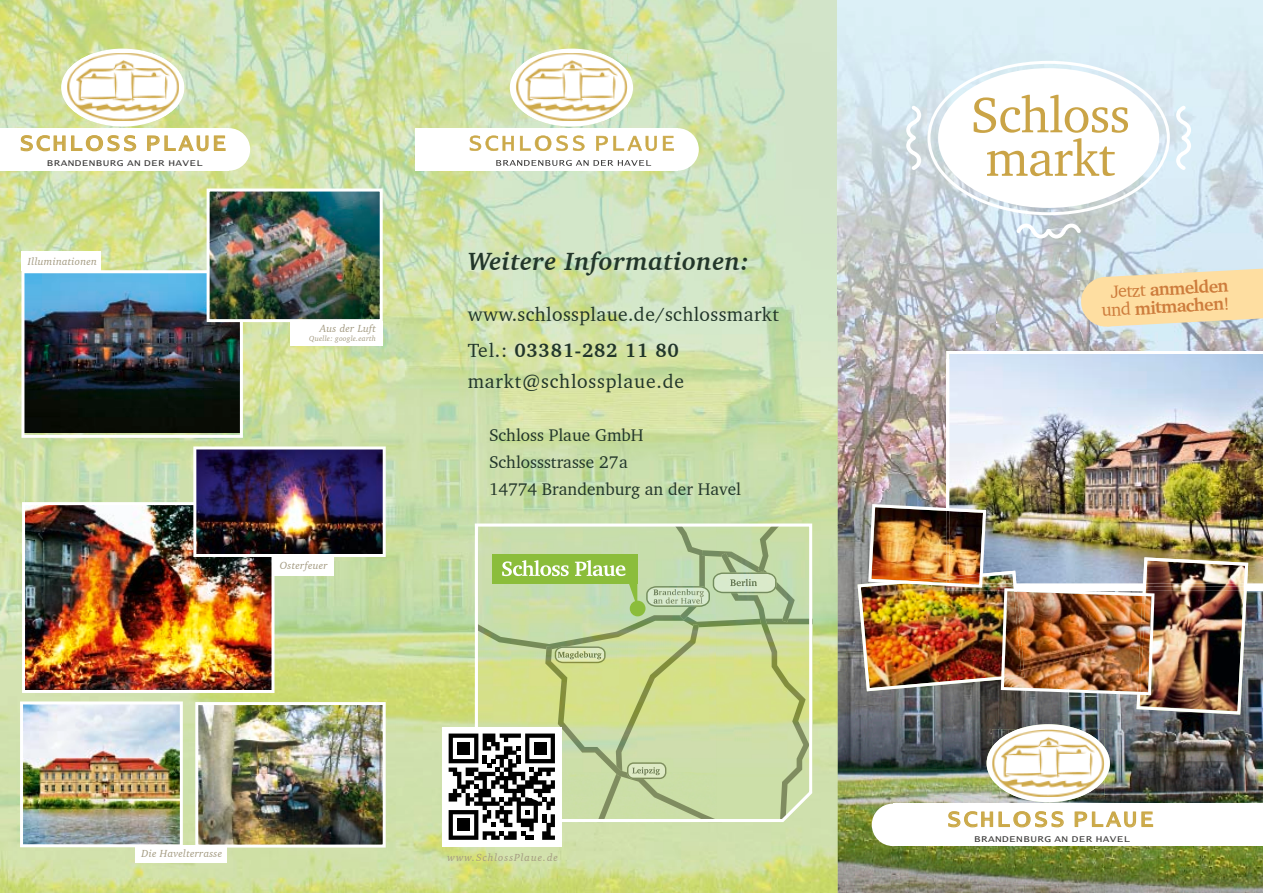
<style>
.page{position:relative;width:1263px;height:893px;background:#fff}
.page>*{position:absolute;margin:0;border:0;box-sizing:border-box;transform-origin:0 0}
.t1{font:51px/43.5px "Charter BT";letter-spacing:-.01em;color:#caa447}
.t2{font:italic 700 25.5px "Charter BT";letter-spacing:.02em;color:#22362a}
.t3{font:22.8px "Lucida Console";letter-spacing:.095em;color:#cba949;scale:1.04 1}
.t4{font:19.5px/35.5px "Charter BT";letter-spacing:.02em;color:#22362a}
.t5{font:19.5px "Charter BT";letter-spacing:.04em;color:#22362a}
.t6{font:700 18px/18px "Charter BT";color:#cd7c3c;text-align:center}
.t7{font:17.25px/26.7px "Charter BT";color:#22362a}
.t8{font:italic 10.5px "Charter BT";letter-spacing:.025em;color:#a39a81}
.t9{font:italic 10.5px "Charter BT";letter-spacing:.09em;color:#a39a81}
.t10{font:9.15px "Lucida Console";letter-spacing:.03em;color:#3c3b3a;scale:1.21 1}
.t11{font:italic 7.5px "Charter BT";letter-spacing:.025em;color:#a39a81}
.s1{font-weight:700}
.s2{font-weight:400}
</style>
<div class="page">
<img style="left:0;top:0;width:785px;height:525px">
<img style="left:785px;top:0;width:478px;height:893px">
<img style="left:0;top:525px;width:475px;height:263px">
<img style="left:0;top:788px;width:628px;height:105px">
<img style="left:628px;top:822px;width:157px;height:71px">
<img style="left:838px;top:0;width:318px;height:315px">
<img style="left:1156px;top:0;width:107px;height:351px">
<img style="left:838px;top:315px;width:159px;height:210px">
<img style="left:997px;top:315px;width:160px;height:36px">
<img style="left:838px;top:525px;width:19px;height:105px">
<img style="left:1248px;top:591px;width:15px;height:39px">
<img style="left:946px;top:351px;width:317px;height:236px">
<img style="left:20px;top:701px;width:163px;height:146px">
<img style="left:22px;top:502px;width:252px;height:191px">
<img style="left:193px;top:446px;width:193px;height:111px">
<img style="left:21px;top:189px;width:362px;height:249px">
<img style="left:195px;top:702px;width:191px;height:146px">
<img style="left:857px;top:504px;width:391px;height:211px">
<svg style="left:927px;top:61px;width:243px;height:154px"></svg>
<svg style="left:1016px;top:224px;width:65px;height:15px"></svg>
<svg style="left:1176px;top:105px;width:15px;height:65px"></svg>
<svg style="left:906px;top:105px;width:15px;height:65px"></svg>
<div style="left:986px;top:724px;width:124px;height:78px;background:#fff;border-radius:50%"></div>
<div style="left:510px;top:49px;width:123px;height:78px;background:#fff;border-radius:50%"></div>
<div style="left:415px;top:128px;width:262px;height:43px;background:#fff"></div>
<div style="left:656px;top:128px;width:43px;height:43px;background:#fff;border-radius:50%"></div>
<div style="left:893px;top:803px;width:370px;height:43px;background:#fff"></div>
<div style="left:872px;top:803px;width:42px;height:43px;background:#fff;border-radius:50%"></div>
<svg style="left:1080px;top:261px;width:183px;height:66px;background:#f0ddb3"></svg>
<div style="left:61px;top:49px;width:123px;height:78px;background:#fff;border-radius:50%"></div>
<div style="left:0;top:128px;width:229px;height:43px;background:#fff"></div>
<div style="left:208px;top:128px;width:42px;height:43px;background:#fff;border-radius:50%"></div>
<div style="left:273px;top:556px;width:60px;height:20px;background:#fff"></div>
<div style="left:290px;top:321px;width:93px;height:25px;background:#fff"></div>
<div style="left:21px;top:251px;width:79px;height:20px;background:#fff"></div>
<img style="left:992px;top:729px;width:112px;height:68px">
<svg style="left:948px;top:811px;width:116px;height:17px"></svg>
<svg style="left:1074px;top:811px;width:80px;height:17px"></svg>
<img style="left:515px;top:53px;width:112px;height:68px">
<svg style="left:496px;top:160px;width:155px;height:6px"></svg>
<svg style="left:470px;top:135px;width:204px;height:16px"></svg>
<img style="left:67px;top:53px;width:112px;height:68px">
<svg style="left:20px;top:135px;width:117px;height:17px"></svg>
<svg style="left:147px;top:135px;width:79px;height:17px"></svg>
<div style="left:136px;top:846px;width:91px;height:17px;background:#fff"></div>
<svg style="left:475px;top:523px;width:337px;height:299px;background:#c7d89e"></svg>
<div style="left:630px;top:601px;width:15px;height:15px;background:#8bbd3b;border-radius:50%"></div>
<div style="left:492px;top:554px;width:145px;height:30px;background:#8bbd3b"></div>
<svg style="left:502px;top:560px;width:67px;height:16px"></svg>
<svg style="left:575px;top:560px;width:62px;height:48px"></svg>
<div style="left:442px;top:727px;width:119px;height:119px;background:#fff"></div>
<svg style="left:449px;top:733px;width:106px;height:107px"></svg>
<img style="left:662px;top:589px;width:37px;height:6px">
<h3 class="t3" style="left:19px;top:132px;width:200px">SCHLOSS PLAUE</h3>
<p class="t10" style="left:47px;top:159px;width:131px">BRANDENBURG AN DER HAVEL</p>
<p class="t8" style="left:28px;top:255px;width:71px">Illuminationen</p>
<p class="t8" style="left:320px;top:322px;width:58px">Aus der Luft</p>
<p class="t11" style="left:309px;top:334px;width:68px">Quelle: google.earth</p>
<p class="t8" style="left:280px;top:558px;width:49px">Osterfeuer</p>
<h2 class="t2" style="left:468px;top:245px;width:283px">Weitere Informationen:</h2>
<p class="t4" style="left:468px;top:296px;width:313px">www.schlossplaue.de/schlossmarkt<br>Tel.: <span class="s1">03381-282 11 80</span></p>
<p class="t5" style="left:468px;top:369px;width:218px">markt@schlossplaue.de</p>
<p class="t7" style="left:489px;top:422px;width:254px">Schloss Plaue GmbH<br>Schlossstrasse 27a<br>14774 Brandenburg an der Havel</p>
<p class="t8" style="left:141px;top:847px;width:82px">Die Havelterrasse</p>
<p class="t9" style="left:448px;top:850px;width:112px">www.SchlossPlaue.de</p>
<h1 class="t1" style="left:970px;top:92px;width:161px">Schloss markt</h1>
<p class="t6" style="left:1100px;top:283px;width:130px;rotate:-3deg"><span class="s2">Jetzt</span> anmelden <span class="s2">und</span> mitmachen<span class="s2">!</span></p>
<h3 class="t3" style="left:947px;top:808px;width:200px">SCHLOSS PLAUE</h3>
<p class="t10" style="left:974px;top:835px;width:131px">BRANDENBURG AN DER HAVEL</p>
</div>
